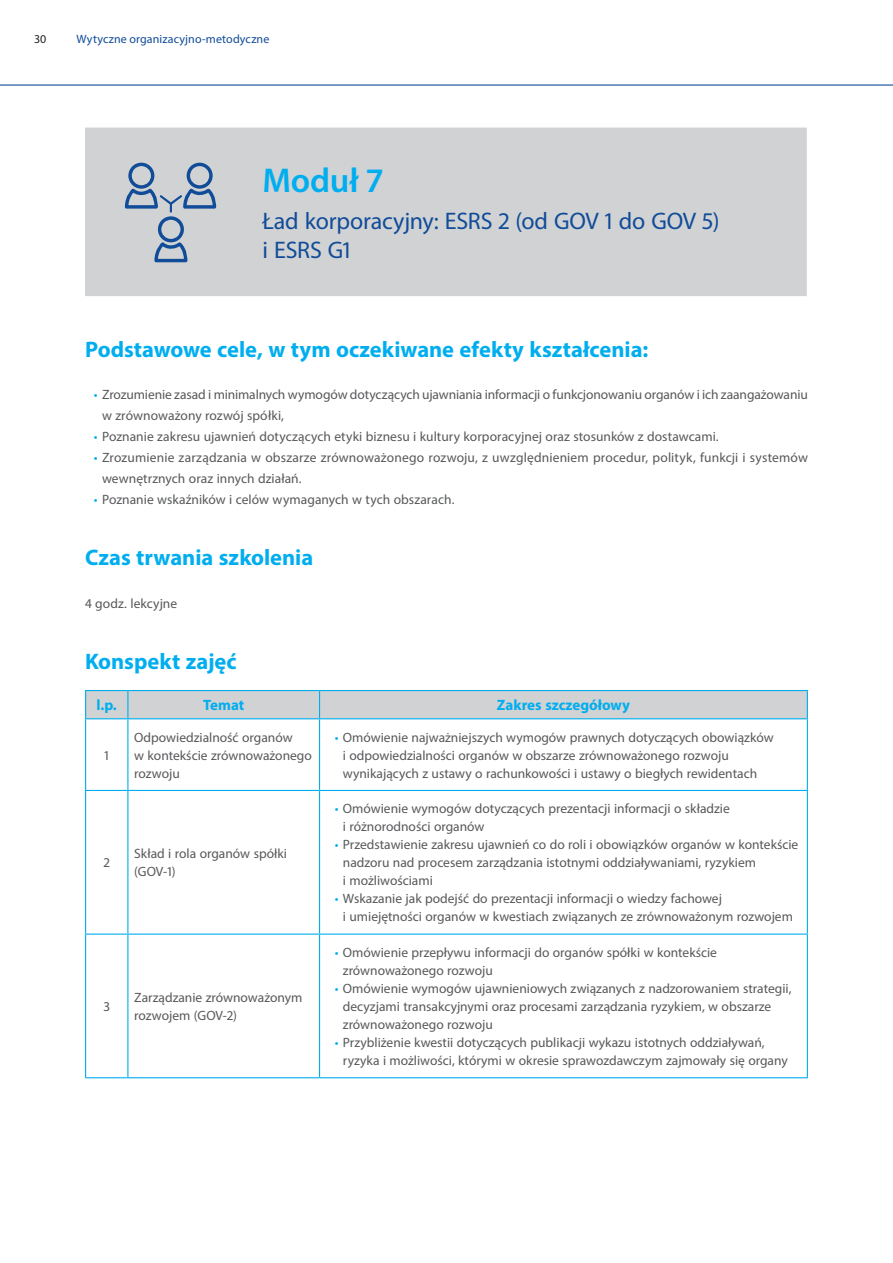
<style>
.page{position:relative;width:893px;height:1263px;background:#fff}
.page>*{position:absolute;margin:0;border:0;box-sizing:border-box;transform-origin:0 0}
.t1{font:600 34.5px "Myriad Pro";letter-spacing:-.005em;color:#00aeef}
.t2{font:24px/28.8px "Myriad Pro";letter-spacing:-.005em;color:#114c98}
.t3{font:700 22.5px "Myriad Pro";color:#00aeef}
.t4{font:700 15px "Myriad Pro";color:#00aeef}
.t5{font:13.5px/18px "Myriad Pro";color:#57585a}
.t6{font:12px "Myriad Pro";letter-spacing:.01em;color:#114c98}
.t7{font:12px "Myriad Pro";color:#231f20}
.s1{color:#00aeef}
</style>
<div class="page">
<hr style="left:0;top:84px;width:893px;height:2px;background:#114c98">
<div style="left:85px;top:128px;width:722px;height:168px;background:#d1d2d4"></div>
<svg style="left:125px;top:163px;width:91px;height:99px;background:#adb9c8"></svg>
<hr style="left:127px;top:719px;width:1px;height:71px;background:#00aeef">
<hr style="left:319px;top:719px;width:1px;height:71px;background:#00aeef">
<hr style="left:85px;top:790px;width:43px;height:1px;background:#00aeef">
<hr style="left:128px;top:790px;width:192px;height:1px;background:#00aeef">
<hr style="left:127px;top:791px;width:1px;height:142px;background:#00aeef">
<hr style="left:320px;top:790px;width:488px;height:1px;background:#00aeef">
<hr style="left:319px;top:791px;width:1px;height:142px;background:#00aeef">
<hr style="left:85px;top:933px;width:43px;height:2px;background:#00aeef">
<hr style="left:128px;top:933px;width:192px;height:2px;background:#00aeef">
<hr style="left:127px;top:935px;width:1px;height:142px;background:#00aeef">
<hr style="left:320px;top:933px;width:488px;height:2px;background:#00aeef">
<hr style="left:319px;top:935px;width:1px;height:142px;background:#00aeef">
<hr style="left:85px;top:1077px;width:43px;height:1px;background:#00aeef">
<hr style="left:128px;top:1077px;width:192px;height:1px;background:#00aeef">
<hr style="left:320px;top:1077px;width:488px;height:1px;background:#00aeef">
<hr style="left:85px;top:719px;width:1px;height:71px;background:#00aeef">
<hr style="left:807px;top:719px;width:1px;height:71px;background:#00aeef">
<hr style="left:85px;top:791px;width:1px;height:142px;background:#00aeef">
<hr style="left:807px;top:791px;width:1px;height:142px;background:#00aeef">
<hr style="left:85px;top:935px;width:1px;height:142px;background:#00aeef">
<hr style="left:807px;top:935px;width:1px;height:142px;background:#00aeef">
<svg style="left:85px;top:690px;width:723px;height:28px;background:#c7d0d5"></svg>
<hr style="left:85px;top:718px;width:43px;height:1px;background:#00aeef">
<hr style="left:128px;top:718px;width:192px;height:1px;background:#00aeef">
<hr style="left:320px;top:718px;width:488px;height:1px;background:#00aeef">
<p class="t7" style="left:34px;top:31px;width:14px">30</p>
<p class="t6" style="left:77px;top:31px;width:194px">Wytyczne organizacyjno-metodyczne</p>
<h1 class="t1" style="left:262px;top:161px;width:122px">Moduł 7</h1>
<h2 class="t2" style="left:262px;top:206px;width:459px">Ład korporacyjny: ESRS 2 (od GOV 1 do GOV 5) i ESRS G1</h2>
<h3 class="t3" style="left:85px;top:335px;width:565px">Podstawowe cele, w tym oczekiwane efekty kształcenia:</h3>
<p class="t5" style="left:102px;top:384px;width:707px;line-height:21px;text-indent:-8px"><span class="s1">•</span> Zrozumienie zasad i minimalnych wymogów dotyczących ujawniania informacji o funkcjonowaniu organów i ich zaangażowaniu w zrównoważony rozwój spółki,</p>
<p class="t5" style="left:94px;top:428px;width:626px"><span class="s1">•</span> Poznanie zakresu ujawnień dotyczących etyki biznesu i kultury korporacyjnej oraz stosunków z dostawcami.</p>
<p class="t5" style="left:102px;top:447px;width:707px;line-height:21px;text-indent:-8px"><span class="s1">•</span> Zrozumienie zarządzania w obszarze zrównoważonego rozwoju, z uwzględnieniem procedur, polityk, funkcji i systemów wewnętrznych oraz innych działań.</p>
<p class="t5" style="left:94px;top:491px;width:362px"><span class="s1">•</span> Poznanie wskaźników i celów wymaganych w tych obszarach.</p>
<h3 class="t3" style="left:85px;top:543px;width:230px">Czas trwania szkolenia</h3>
<p class="t5" style="left:85px;top:594px;width:94px">4 godz. lekcyjne</p>
<h3 class="t3" style="left:85px;top:646px;width:153px">Konspekt zajęć</h3>
<p class="t4" style="left:97px;top:695px;width:22px">l.p.</p>
<p class="t4" style="left:203px;top:695px;width:43px">Temat</p>
<p class="t4" style="left:497px;top:695px;width:135px">Zakres szczegółowy</p>
<p class="t5" style="left:105px;top:746px;width:6px">1</p>
<p class="t5" style="left:134px;top:728px;width:179px">Odpowiedzialność organów<br>w kontekście zrównoważonego rozwoju</p>
<p class="t5" style="left:343px;top:728px;width:432px;text-indent:-8px"><span class="s1">•</span> Omówienie najważniejszych wymogów prawnych dotyczących obowiązków i odpowiedzialności organów w obszarze zrównoważonego rozwoju wynikających z ustawy o rachunkowości i ustawy o biegłych rewidentach</p>
<p class="t5" style="left:104px;top:853px;width:8px">2</p>
<p class="t5" style="left:134px;top:844px;width:154px">Skład i rola organów spółki (GOV-1)</p>
<p class="t5" style="left:104px;top:997px;width:8px">3</p>
<p class="t5" style="left:134px;top:988px;width:170px">Zarządzanie zrównoważonym rozwojem (GOV-2)</p>
<p class="t5" style="left:343px;top:799px;width:388px;text-indent:-8px"><span class="s1">•</span> Omówienie wymogów dotyczących prezentacji informacji o składzie i różnorodności organów</p>
<p class="t5" style="left:343px;top:835px;width:457px;text-indent:-8px"><span class="s1">•</span> Przedstawienie zakresu ujawnień co do roli i obowiązków organów w kontekście nadzoru nad procesem zarządzania istotnymi oddziaływaniami, ryzykiem<br>i możliwościami</p>
<p class="t5" style="left:343px;top:889px;width:451px;text-indent:-8px"><span class="s1">•</span> Wskazanie jak podejść do prezentacji informacji o wiedzy fachowej<br>i umiejętności organów w kwestiach związanych ze zrównoważonym rozwojem</p>
<p class="t5" style="left:343px;top:943px;width:376px;text-indent:-8px"><span class="s1">•</span> Omówienie przepływu informacji do organów spółki w kontekście zrównoważonego rozwoju</p>
<p class="t5" style="left:343px;top:979px;width:450px;text-indent:-8px"><span class="s1">•</span> Omówienie wymogów ujawnieniowych związanych z nadzorowaniem strategii, decyzjami transakcyjnymi oraz procesami zarządzania ryzykiem, w obszarze zrównoważonego rozwoju</p>
<p class="t5" style="left:343px;top:1033px;width:446px;text-indent:-8px"><span class="s1">•</span> Przybliżenie kwestii dotyczących publikacji wykazu istotnych oddziaływań, ryzyka i możliwości, którymi w okresie sprawozdawczym zajmowały się organy</p>
</div>
